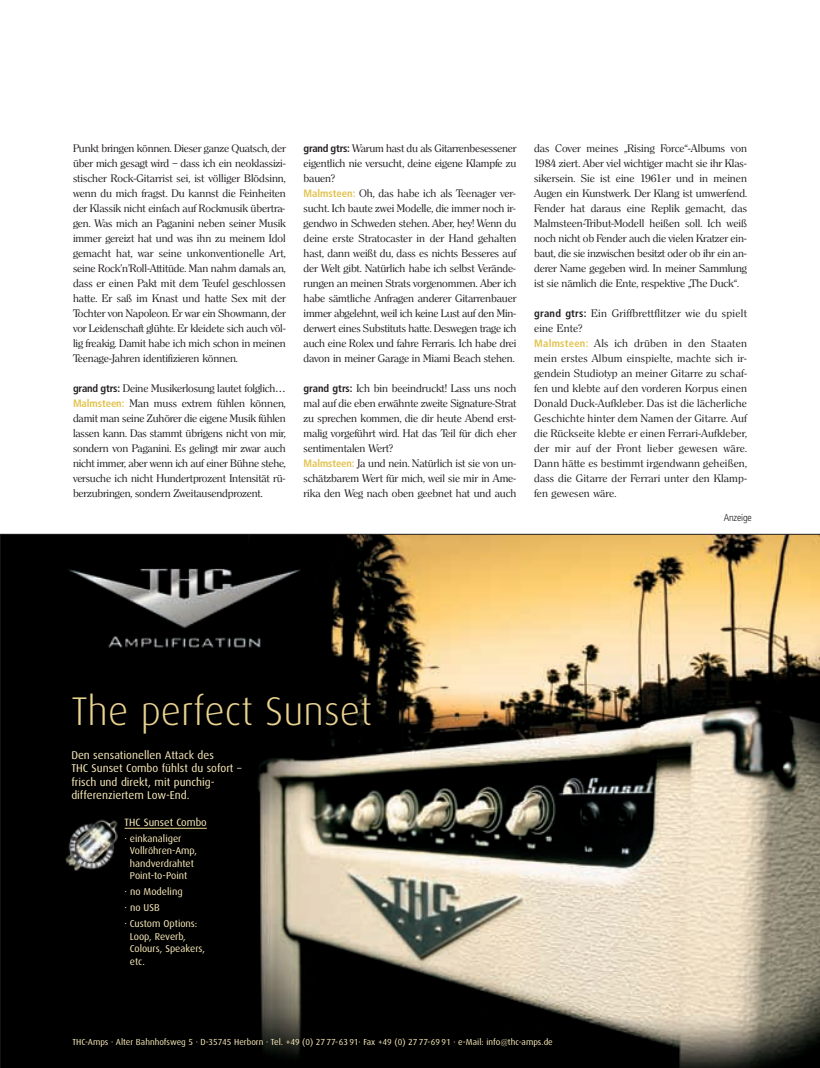
<style>
.page{position:relative;width:820px;height:1068px;background:#fff}
.page>*{position:absolute;margin:0;border:0;box-sizing:border-box;transform-origin:0 0}
.t1{font:40px "Dax Light+KIQLJX";color:#e9d390}
.t2{font:11.25px/13.5px "Dax Regular+UJACPH";color:#feefbd}
.t3{font:10.62px/15px "Clerface";letter-spacing:-.01em;color:#231f20;text-align:justify}
.t4{font:10.62px/15px "Clerface";letter-spacing:.015em;color:#231f20}
.t5{font:10.62px "Dax Regular+UJACPH";color:#feefbd}
.t6{font:10px/12.5px "Dax Regular+UJACPH";color:#feefbd}
.t7{font:300 condensed 10px "Frutiger";letter-spacing:-.015em;color:#231f20}
.t8{font:8.75px "Dax Regular+UJACPH";color:#feefbd}
.s1{font-family:"Frutiger";font-weight:700;font-stretch:condensed}
.s2{font-family:"Frutiger";font-weight:700;font-stretch:condensed;color:#e1c24c}
</style>
<div class="page">
<svg style="left:0;top:533px;width:819px;height:534px;background:#5f5747"></svg>
<p class="t3" style="left:73px;top:141px;width:214px">Punkt bringen können. Dieser ganze Quatsch, der über mich gesagt wird – dass ich ein neoklassizi&shy;stischer Rock-Gitarrist sei, ist völliger Blödsinn, wenn du mich fragst. Du kannst die Feinheiten der Klassik nicht einfach auf Rockmusik übertra&shy;gen. Was mich an Paganini neben seiner Musik immer gereizt hat und was ihn zu meinem Idol gemacht hat, war seine unkonventionelle Art, seine Rock’n’Roll-Attitüde. Man nahm damals an, dass er einen Pakt mit dem Teufel geschlossen hatte. Er saß im Knast und hatte Sex mit der Tochter von Napoleon. Er war ein Showmann, der vor Leidenschaft glühte. Er kleidete sich auch völ&shy;lig freakig. Damit habe ich mich schon in meinen Teenage-Jahren identifizieren können.</p>
<p class="t3" style="left:73px;top:381px;width:214px"><span class="s1">grand gtrs:</span> Deine Musikerlosung lautet folglich… <span class="s2">Malmsteen:</span> Man muss extrem fühlen können, damit man seine Zuhörer die eigene Musik fühlen lassen kann. Das stammt übrigens nicht von mir, sondern von Paganini. Es gelingt mir zwar auch nicht immer, aber wenn ich auf einer Bühne stehe, versuche ich nicht Hundertprozent Intensität rü&shy;berzubringen, sondern Zweitausendprozent.</p>
<p class="t3" style="left:303px;top:141px;width:214px;text-align:left"><span class="s1">grand gtrs:</span> Warum hast du als Gitarrenbesessener eigentlich nie versucht, deine eigene Klampfe zu bauen?<br><span class="s2">Malmsteen:</span> Oh, das habe ich als Teenager ver&shy;sucht. Ich baute zwei Modelle, die immer noch ir&shy;gendwo in Schweden stehen. Aber, hey! Wenn du deine erste Stratocaster in der Hand gehalten hast, dann weißt du, dass es nichts Besseres auf der Welt gibt. Natürlich habe ich selbst Verände&shy;rungen an meinen Strats vorgenommen. Aber ich habe sämtliche Anfragen anderer Gitarrenbauer immer abgelehnt, weil ich keine Lust auf den Min&shy;derwert eines Substituts hatte. Deswegen trage ich auch eine Rolex und fahre Ferraris. Ich habe drei davon in meiner Garage in Miami Beach stehen.</p>
<p class="t3" style="left:303px;top:381px;width:214px;text-align:left"><span class="s1">grand gtrs:</span> Ich bin beeindruckt! Lass uns noch mal auf die eben erwähnte zweite Signature-Strat zu sprechen kommen, die dir heute Abend erst&shy;malig vorgeführt wird. Hat das Teil für dich eher sentimentalen Wert?<br><span class="s2">Malmsteen:</span> Ja und nein. Natürlich ist sie von un&shy;schätzbarem Wert für mich, weil sie mir in Ame&shy;rika den Weg nach oben geebnet hat und auch</p>
<p class="t3" style="left:534px;top:141px;width:214px">das Cover meines „Rising Force“-Albums von 1984 ziert. Aber viel wichtiger macht sie ihr Klas&shy;sikersein. Sie ist eine 1961er und in meinen Augen ein Kunstwerk. Der Klang ist umwerfend.<br>Fender hat daraus eine Replik gemacht, das Malmsteen-Tribut-Modell heißen soll. Ich weiß noch nicht ob Fender auch die vielen Kratzer ein&shy;baut, die sie inzwischen besitzt oder ob ihr ein an&shy;derer Name gegeben wird. In meiner Sammlung ist sie nämlich die Ente, respektive „The Duck“.</p>
<p class="t4" style="left:534px;top:306px;width:214px"><span class="s1">grand gtrs:</span> Ein Griffbrettflitzer wie du spielt eine Ente?<br><span class="s2">Malmsteen:</span> Als ich drüben in den Staaten mein erstes Album einspielte, machte sich ir&shy;gendein Studiotyp an meiner Gitarre zu schaf&shy;fen und klebte auf den vorderen Korpus einen Donald Duck-Aufkleber. Das ist die lächerliche Geschichte hinter dem Namen der Gitarre. Auf die Rückseite klebte er einen Ferrari-Aufkleber, der mir auf der Front lieber gewesen wäre.<br>Dann hätte es bestimmt irgendwann geheißen, dass die Gitarre der Ferrari unter den Klamp&shy;fen gewesen wäre.</p>
<p class="t7" style="left:723px;top:513px;width:30px">Anzeige</p>
<h1 class="t1" style="left:71px;top:697px;width:302px">The perfect Sunset</h1>
<p class="t2" style="left:71px;top:748px;width:171px">Den sensationellen Attack des<br>THC Sunset Combo fühlst du sofort – frisch und direkt, mit punchig&shy;differenziertem Low-End.</p>
<p class="t5" style="left:124px;top:817px;width:84px">THC Sunset Combo</p>
<p class="t6" style="left:130px;top:832px;width:69px;text-indent:-5px">· einkanaliger<br>Vollröhren-Amp, handverdrahtet<br>Point-to-Point</p>
<p class="t6" style="left:124px;top:884px;width:74px;line-height:16px">· no Modeling<br>· no USB<br>· Custom Options:</p>
<p class="t6" style="left:130px;top:930px;width:77px">Loop, Reverb,<br>Colours, Speakers, etc.</p>
<p class="t8" style="left:73px;top:1038px;width:481px">THC-Amps · Alter Bahnhofsweg 5 · D-35745 Herborn · Tel. +49 (0) 27 77-63 91· Fax +49 (0) 27 77-69 91 · e-Mail: info@thc-amps.de</p>
</div>
